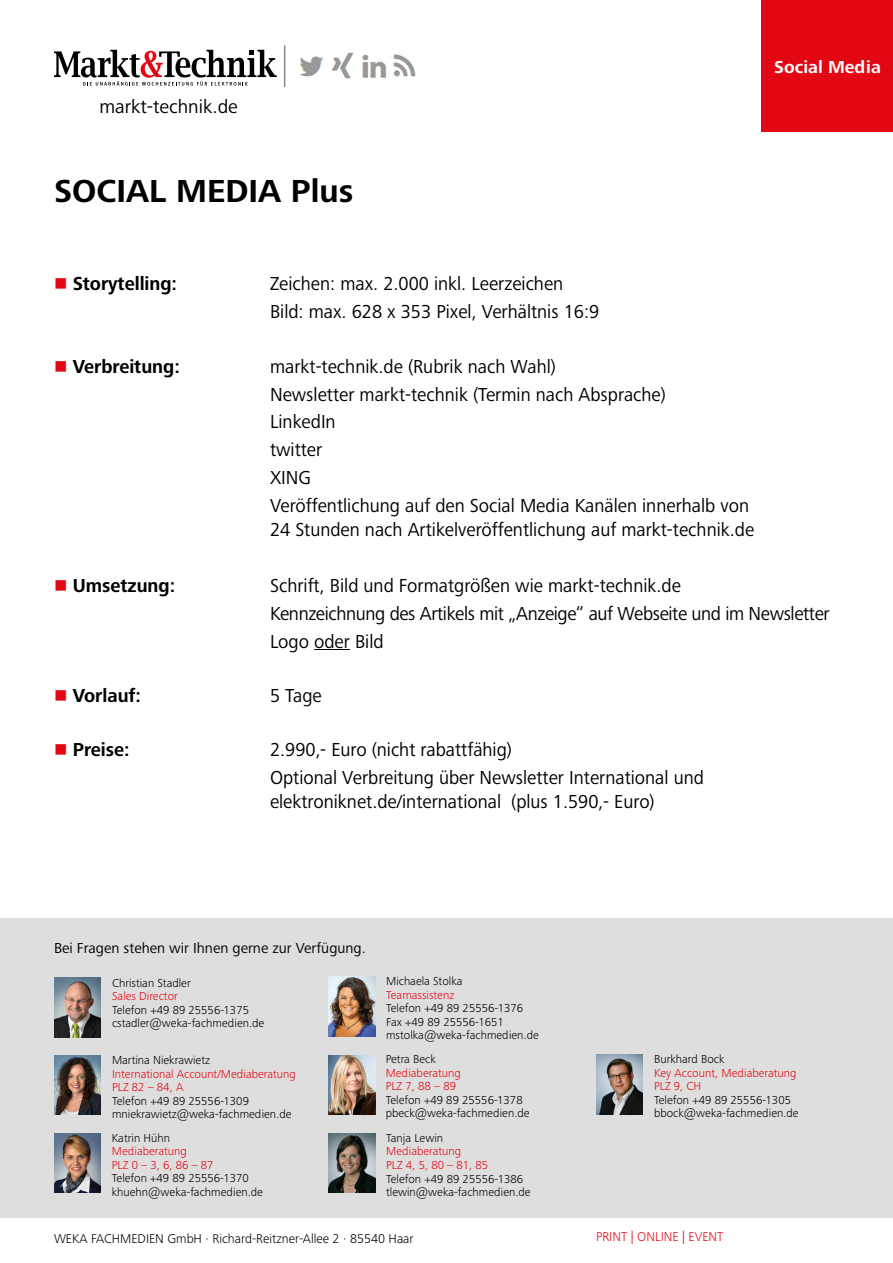
<style>
.page{position:relative;width:893px;height:1263px;background:#fff}
.page>*{position:absolute;margin:0;border:0;box-sizing:border-box;transform-origin:0 0}
.t1{font:700 33px "Frutiger Next Pro";color:#000}
.t2{font:19.5px/27.9px "Frutiger Next Pro";color:#000;scale:.96 1}
.t3{font:19.5px/27.9px "Frutiger Next Pro";letter-spacing:-.02em;color:#000;scale:.96 1}
.t4{font:700 19.5px "Frutiger Next Pro";color:#000;scale:.96 1}
.t5{font:19.5px "Frutiger Next Pro";color:#000}
.t6{font:700 18px "Frutiger Next Pro";color:#fff}
.t7{font:15px "Frutiger Next Pro";color:#000}
.t8{font:300 13.2px "Frutiger Next Pro";color:#000}
.t9{font:300 13.2px "Frutiger Next Pro";color:#e30613}
.t10{font:300 12px/13.5px "Frutiger Next Pro";color:#000}
.t11{font:300 12px/13.5px "Frutiger Next Pro";color:#e30613}
.s1{color:#e30613}
</style>
<div class="page">
<div style="left:0;top:918px;width:893px;height:300px;background:#dedede"></div>
<div style="left:761px;top:0;width:132px;height:132px;background:#e30613"></div>
<img style="left:54px;top:1133px;width:47px;height:59px">
<img style="left:54px;top:1055px;width:47px;height:59px">
<svg style="left:54px;top:50px;width:223px;height:36px"></svg>
<img style="left:54px;top:978px;width:47px;height:59px">
<img style="left:596px;top:1055px;width:47px;height:59px">
<img style="left:328px;top:1133px;width:47px;height:59px">
<img style="left:328px;top:1055px;width:47px;height:59px">
<img style="left:328px;top:976px;width:47px;height:60px">
<img style="left:300px;top:52px;width:116px;height:27px">
<hr style="left:314px;top:649px;width:36px;height:1px;background:#000">
<hr style="left:284px;top:45px;width:1px;height:42px;background:#878787">
<h2 class="t5" style="left:99px;top:95px;width:140px">markt-technik.de</h2>
<h1 class="t1" style="left:54px;top:173px;width:301px">SOCIAL MEDIA Plus</h1>
<h3 class="t6" style="left:774px;top:56px;width:108px">Social Media</h3>
<h2 class="t4" style="left:54px;top:273px;width:130px"><span class="s1">■</span> Storytelling:</h2>
<h2 class="t2" style="left:270px;top:270px;width:344px">Zeichen: max. 2.000 inkl. Leerzeichen<br>Bild: max. 628 x 353 Pixel, Verhältnis 16:9</h2>
<h2 class="t4" style="left:54px;top:355px;width:133px"><span class="s1">■</span> Verbreitung:</h2>
<h2 class="t2" style="left:270px;top:352px;width:501px">markt-technik.de (Rubrik nach Wahl)<br>Newsletter markt-technik (Termin nach Absprache)<br>LinkedIn<br>twitter<br>XING<br>Veröffentlichung auf den Social Media Kanälen innerhalb von</h2>
<h2 class="t2" style="left:270px;top:516px;width:506px">24 Stunden nach Artikelveröffentlichung auf markt-technik.de</h2>
<h2 class="t4" style="left:54px;top:574px;width:128px"><span class="s1">■</span> Umsetzung:</h2>
<h2 class="t3" style="left:270px;top:571px;width:584px">Schrift, Bild und Formatgrößen wie markt-technik.de<br>Kennzeichnung des Artikels mit „Anzeige“ auf Webseite und im Newsletter<br>Logo oder Bild</h2>
<h2 class="t4" style="left:54px;top:684px;width:92px"><span class="s1">■</span> Vorlauf:</h2>
<h2 class="t2" style="left:270px;top:681px;width:55px">5 Tage</h2>
<h2 class="t4" style="left:54px;top:738px;width:80px"><span class="s1">■</span> Preise:</h2>
<h2 class="t2" style="left:270px;top:736px;width:453px">2.990,- Euro (nicht rabattfähig)<br>Optional Verbreitung über Newsletter International und</h2>
<h2 class="t2" style="left:270px;top:787px;width:402px">elektroniknet.de/international (plus 1.590,- Euro)</h2>
<p class="t7" style="left:54px;top:939px;width:313px">Bei Fragen stehen wir Ihnen gerne zur Verfügung.</p>
<p class="t10" style="left:112px;top:976px;width:80px">Christian Stadler</p>
<p class="t11" style="left:112px;top:989px;width:67px">Sales Director</p>
<p class="t10" style="left:112px;top:1003px;width:154px">Telefon +49 89 25556-1375 cstadler@weka-fachmedien.de</p>
<p class="t10" style="left:112px;top:1053px;width:99px">Martina Niekrawietz</p>
<p class="t11" style="left:112px;top:1067px;width:185px">International Account/Mediaberatung<br>PLZ 82 – 84, A</p>
<p class="t10" style="left:112px;top:1094px;width:181px">Telefon +49 89 25556-1309 mniekrawietz@weka-fachmedien.de</p>
<p class="t10" style="left:112px;top:1131px;width:60px">Katrin Hühn</p>
<p class="t11" style="left:112px;top:1144px;width:103px">Mediaberatung<br>PLZ 0 – 3, 6, 86 – 87</p>
<p class="t10" style="left:112px;top:1171px;width:153px">Telefon +49 89 25556-1370 khuehn@weka-fachmedien.de</p>
<p class="t10" style="left:386px;top:974px;width:78px">Michaela Stolka</p>
<p class="t11" style="left:386px;top:988px;width:70px">Teamassistenz</p>
<p class="t10" style="left:386px;top:1001px;width:154px">Telefon +49 89 25556-1376<br>Fax +49 89 25556-1651 mstolka@weka-fachmedien.de</p>
<p class="t10" style="left:386px;top:1052px;width:52px">Petra Beck</p>
<p class="t11" style="left:386px;top:1066px;width:77px">Mediaberatung<br>PLZ 7, 88 – 89</p>
<p class="t10" style="left:386px;top:1093px;width:145px">Telefon +49 89 25556-1378 pbeck@weka-fachmedien.de</p>
<p class="t10" style="left:386px;top:1131px;width:58px">Tanja Lewin</p>
<p class="t11" style="left:386px;top:1145px;width:104px">Mediaberatung<br>PLZ 4, 5, 80 – 81, 85</p>
<p class="t10" style="left:386px;top:1172px;width:146px">Telefon +49 89 25556-1386 tlewin@weka-fachmedien.de</p>
<p class="t10" style="left:654px;top:1052px;width:72px">Burkhard Bock</p>
<p class="t11" style="left:654px;top:1066px;width:144px">Key Account, Mediaberatung<br>PLZ 9, CH</p>
<p class="t10" style="left:654px;top:1093px;width:146px">Telefon +49 89 25556-1305 bbock@weka-fachmedien.de</p>
<p class="t8" style="left:54px;top:1231px;width:361px">WEKA FACHMEDIEN GmbH · Richard-Reitzner-Allee 2 · 85540 Haar</p>
<p class="t9" style="left:596px;top:1229px;width:129px">PRINT | ONLINE | EVENT</p>
</div>
